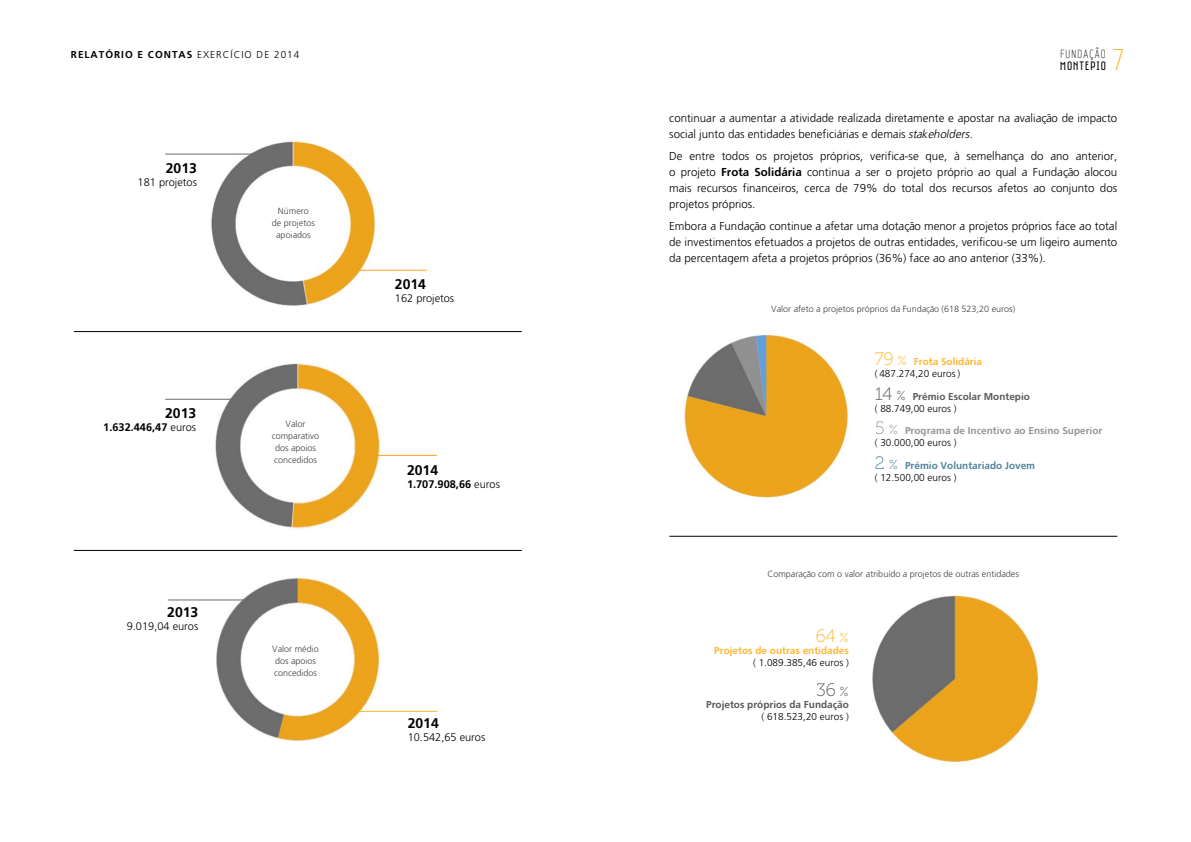
<style>
.page{position:relative;width:1191px;height:842px;background:#fff}
.page>*{position:absolute;margin:0;border:0;box-sizing:border-box;transform-origin:0 0}
.t1{font:30px "Web Serveroff";color:#feb631}
.t2{font:18px "Museo 100";color:#feb631}
.t3{font:18px "Museo 100";color:#58595b}
.t4{font:700 14px "Montepio";color:#000}
.t5{font:12.5px "Saniretro";letter-spacing:.07em;color:#000}
.t6{font:11.8px "Web Serveroff";letter-spacing:.09em;color:#000}
.t7{font:300 11.5px/16px "Montepio";color:#000;text-align:justify}
.t8{font:300 11px "Montepio";color:#000}
.t9{font:700 11px "Montepio";color:#000}
.t10{font:300 10px/12px "Montepio";color:#000}
.t11{font:700 10px/12px "Montepio";color:#58595b}
.t12{font:700 10px/12px "Montepio";color:#939598}
.t13{font:700 10px/12px "Montepio";color:#51849a}
.t14{font:700 10px "Montepio";letter-spacing:.1em;color:#000}
.t15{font:700 10px "Montepio";color:#feb631}
.t16{font:300 9px/12px "Montepio";color:#414042;text-align:center}
.s1{font-weight:300}
.s2{font-style:italic}
.s3{font-weight:700}
.s4{font-family:"Museo 100";font-weight:400;font-size:18px;color:#feb631}
.s5{font-family:"Museo 100";font-weight:400;font-size:13px;color:#feb631}
.s6{font-weight:700;color:#feb631}
.s7{font-family:"Museo 100";font-weight:400;font-size:18px}
.s8{font-family:"Museo 100";font-weight:400;font-size:13px}
.s9{font-weight:300;color:#000}
.s10{font-size:13px}
</style>
<div class="page">
<img style="left:872px;top:595px;width:167px;height:168px">
<img style="left:684px;top:333px;width:165px;height:165px">
<img style="left:184px;top:363px;width:225px;height:187px">
<img style="left:184px;top:141px;width:220px;height:165px">
<hr style="left:165px;top:154px;width:99px;height:1px;background:#6c6a67">
<hr style="left:74px;top:550px;width:448px;height:1px;background:#000">
<hr style="left:669px;top:536px;width:448px;height:1px;background:#000">
<hr style="left:74px;top:331px;width:448px;height:1px;background:#000">
<hr style="left:165px;top:399px;width:67px;height:1px;background:#6c6a67">
<hr style="left:357px;top:270px;width:69px;height:1px;background:#ffa21d">
<hr style="left:377px;top:455px;width:60px;height:1px;background:#ffa21d">
<img style="left:174px;top:577px;width:243px;height:164px">
<hr style="left:358px;top:711px;width:79px;height:1px;background:#feb631">
<hr style="left:168px;top:600px;width:79px;height:1px;background:#6d6e71">
<p class="t14" style="left:71px;top:48px;width:230px">RELATÓRIO E CONTAS <span class="s1">EXERCÍCIO DE 2014</span></p>
<p class="t6" style="left:1060px;top:47px;width:47px">FUNDAÇÃO</p>
<p class="t5" style="left:1060px;top:59px;width:47px">MONTEPIO</p>
<h1 class="t1" style="left:1112px;top:40px;width:14px">7</h1>
<p class="t4" style="left:166px;top:160px;width:33px">2013</p>
<p class="t8" style="left:138px;top:176px;width:61px">181 projetos</p>
<p class="t4" style="left:165px;top:405px;width:33px">2013</p>
<p class="t9" style="left:103px;top:421px;width:94px">1.632.446,47 <span class="s1">euros</span></p>
<p class="t4" style="left:167px;top:604px;width:33px">2013</p>
<p class="t8" style="left:127px;top:620px;width:73px">9.019,04 euros</p>
<p class="t16" style="left:272px;top:204px;width:45px">Número<br>de projetos apoiados</p>
<p class="t16" style="left:272px;top:418px;width:49px">Valor comparativo dos apoios concedidos</p>
<p class="t16" style="left:272px;top:643px;width:48px;text-align:left">Valor médio dos apoios concedidos</p>
<p class="t4" style="left:395px;top:276px;width:33px">2014</p>
<p class="t8" style="left:395px;top:292px;width:61px">162 projetos</p>
<p class="t4" style="left:407px;top:462px;width:33px">2014</p>
<p class="t9" style="left:407px;top:477px;width:94px">1.707.908,66 <span class="s1">euros</span></p>
<p class="t4" style="left:408px;top:715px;width:33px">2014</p>
<p class="t8" style="left:408px;top:731px;width:79px">10.542,65 euros</p>
<p class="t7" style="left:669px;top:110px;width:449px">continuar a aumentar a atividade realizada diretamente e apostar na avaliação de impacto social junto das entidades beneficiárias e demais <span class="s2">stakeholders</span>.</p>
<p class="t7" style="left:669px;top:148px;width:449px">De entre todos os projetos próprios, verifica-se que, à semelhança do ano anterior, o projeto <span class="s3">Frota Solidária</span> continua a ser o projeto próprio ao qual a Fundação alocou mais recursos financeiros, cerca de 79% do total dos recursos afetos ao conjunto dos projetos próprios.</p>
<p class="t7" style="left:669px;top:218px;width:449px">Embora a Fundação continue a afetar uma dotação menor a projetos próprios face ao total de investimentos efetuados a projetos de outras entidades, verificou-se um ligeiro aumento da percentagem afeta a projetos próprios (36%) face ao ano anterior (33%).</p>
<p class="t16" style="left:771px;top:303px;width:245px">Valor afeto a projetos próprios da Fundação (618 523,20 euros)</p>
<p class="t10" style="left:874px;top:356px;width:109px"><span class="s4">79</span> <span class="s5">%</span> <span class="s6">Frota Solidária </span>( 487.274,20 euros )</p>
<p class="t11" style="left:874px;top:390px;width:157px"><span class="s7">14</span> <span class="s8">%</span> Prémio Escolar Montepio <span class="s9">( 88.749,00 euros )</span></p>
<p class="t12" style="left:874px;top:425px;width:229px"><span class="s7">5</span> <span class="s8">%</span> Programa de Incentivo ao Ensino Superior <span class="s9">( 30.000,00 euros )</span></p>
<p class="t13" style="left:874px;top:459px;width:162px"><span class="s7">2</span> <span class="s8">%</span> Prémio Voluntariado Jovem <span class="s9">( 12.500,00 euros )</span></p>
<p class="t16" style="left:767px;top:567px;width:253px">Comparação com o valor atribuído a projetos de outras entidades</p>
<h2 class="t2" style="left:816px;top:627px;width:34px">64 <span class="s10">%</span></h2>
<p class="t15" style="left:714px;top:645px;width:136px">Projetos de outras entidades</p>
<p class="t10" style="left:753px;top:657px;width:97px">( 1.089.385,46 euros )</p>
<h2 class="t3" style="left:816px;top:680px;width:34px">36 <span class="s10">%</span></h2>
<p class="t11" style="left:706px;top:698px;width:144px">Projetos próprios da Fundação</p>
<p class="t10" style="left:761px;top:710px;width:89px">( 618.523,20 euros )</p>
</div>
